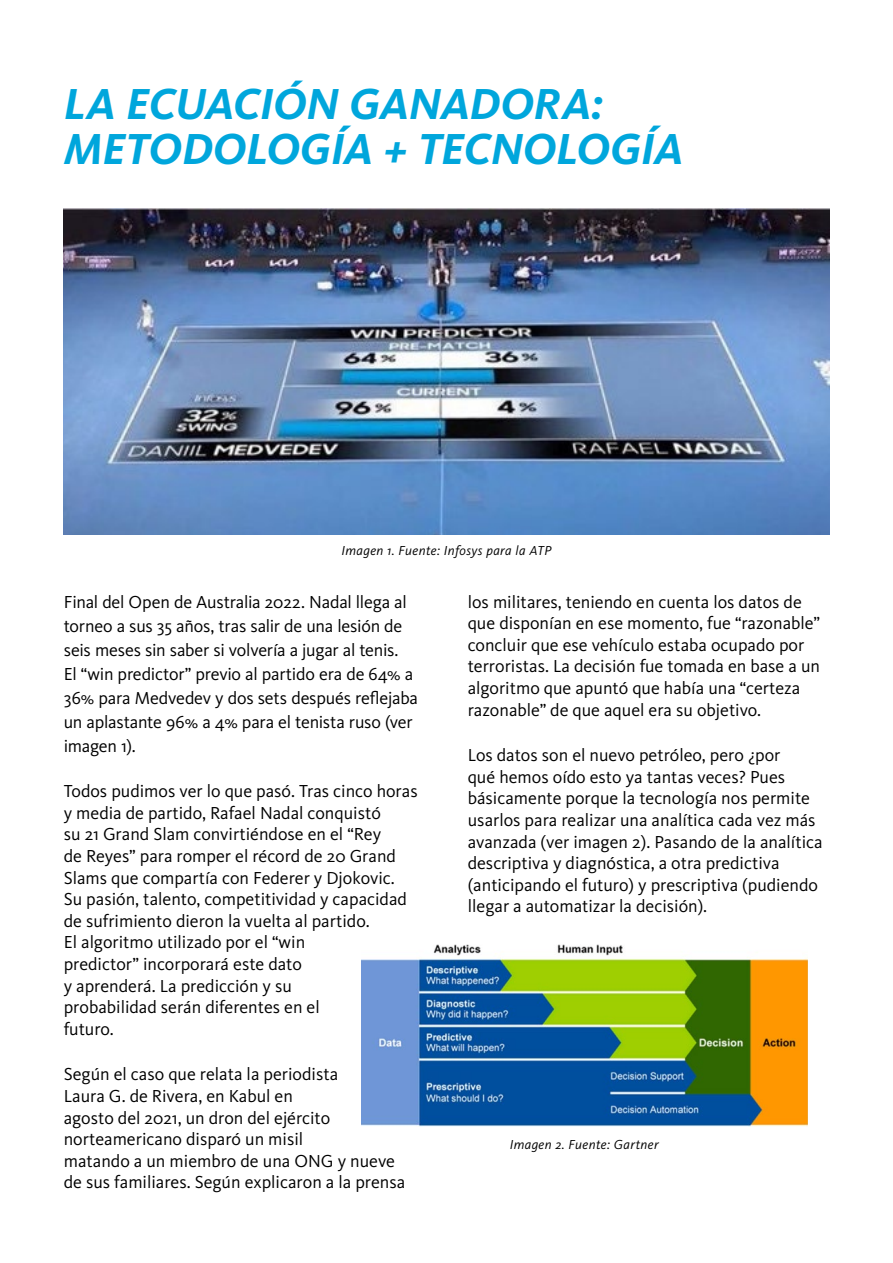
<style>
.page{position:relative;width:893px;height:1263px;background:#fff}
.page>*{position:absolute;margin:0;border:0;box-sizing:border-box;transform-origin:0 0}
.t1{font:italic 700 45px/45px "Kievit OT";letter-spacing:-.015em;color:#00a6dc}
.t2{font:18px/21.6px "Kievit OT";color:#000}
.t3{font:italic 13.5px "Kievit OT";letter-spacing:.03em;color:#000}
</style>
<div class="page">
<img style="left:64px;top:208px;width:765px;height:327px">
<img style="left:361px;top:944px;width:446px;height:182px">
<h1 class="t1" style="left:64px;top:81px;width:621px">LA ECUACIÓN GANADORA:<br>METODOLOGÍA + TECNOLOGÍA</h1>
<p class="t3" style="left:341px;top:542px;width:211px">Imagen 1. Fuente: Infosys para la ATP</p>
<p class="t2" style="left:64px;top:589px;width:356px;line-height:24px">Final del Open de Australia 2022. Nadal llega al torneo a sus 35 años, tras salir de una lesión de seis meses sin saber si volvería a jugar al tenis.<br>El “win predictor” previo al partido era de 64% a 36% para Medvedev y dos sets después reflejaba un aplastante 96% a 4% para el tenista ruso (ver imagen 1).</p>
<p class="t2" style="left:64px;top:780px;width:355px">Todos pudimos ver lo que pasó. Tras cinco horas y media de partido, Rafael Nadal conquistó<br>su 21 Grand Slam convirtiéndose en el “Rey<br>de Reyes” para romper el récord de 20 Grand Slams que compartía con Federer y Djokovic.<br>Su pasión, talento, competitividad y capacidad de sufrimiento dieron la vuelta al partido.<br>El algoritmo utilizado por el “win<br>predictor” incorporará este dato<br>y aprenderá. La predicción y su<br>probabilidad serán diferentes en el<br>futuro.</p>
<p class="t2" style="left:64px;top:1063px;width:343px">Según el caso que relata la periodista<br>Laura G. de Rivera, en Kabul en<br>agosto del 2021, un dron del ejército norteamericano disparó un misil<br>matando a un miembro de una ONG y nueve de sus familiares. Según explicaron a la prensa</p>
<p class="t2" style="left:468px;top:591px;width:354px">los militares, teniendo en cuenta los datos de que disponían en ese momento, fue “razonable” concluir que ese vehículo estaba ocupado por terroristas. La decisión fue tomada en base a un algoritmo que apuntó que había una “certeza razonable” de que aquel era su objetivo.</p>
<p class="t2" style="left:468px;top:744px;width:356px">Los datos son el nuevo petróleo, pero ¿por<br>qué hemos oído esto ya tantas veces? Pues básicamente porque la tecnología nos permite usarlos para realizar una analítica cada vez más avanzada (ver imagen 2). Pasando de la analítica descriptiva y diagnóstica, a otra predictiva (anticipando el futuro) y prescriptiva (pudiendo llegar a automatizar la decisión).</p>
<p class="t3" style="left:510px;top:1136px;width:151px">Imagen 2. Fuente: Gartner</p>
</div>
